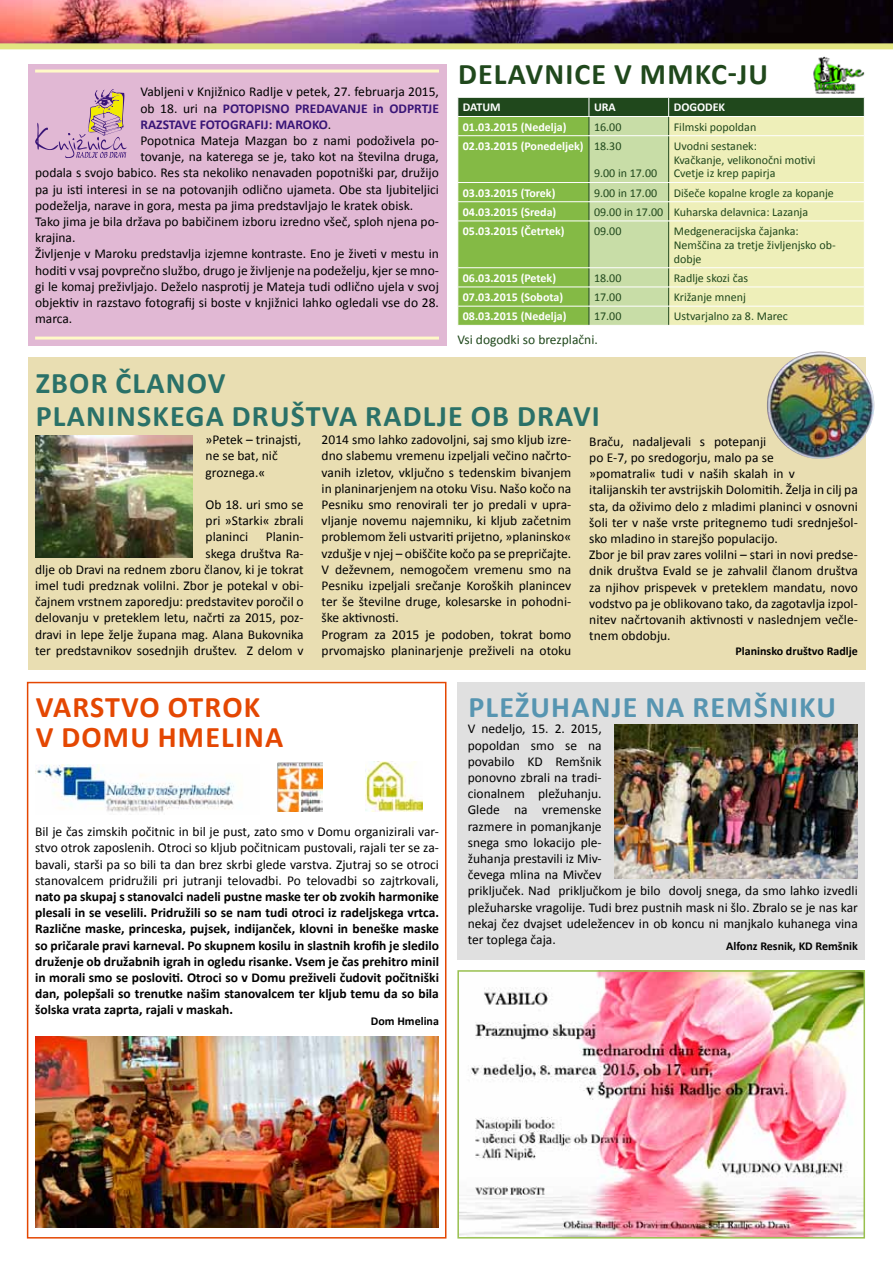
<style>
.page{position:relative;width:893px;height:1263px;background:#fff}
.page>*{position:absolute;margin:0;border:0;box-sizing:border-box;transform-origin:0 0}
.t1{font:700 30px/33px "Calibri";letter-spacing:.04em;color:#2a7168}
.t2{font:700 30px/30px "Calibri";letter-spacing:.04em;color:#e44702}
.t3{font:700 30px "Calibri";letter-spacing:.04em;color:#5795b1}
.t4{font:700 30px "Calibri";letter-spacing:.04em;color:#20481c}
.t5{font:13.5px/16.2px "Calibri";color:#000}
.t6{font:700 13.5px/16.2px "Calibri";color:#000;text-align:justify}
.t7{font:700 13.5px "Calibri";color:#391577}
.t8{font:13.5px "Calibri";color:#20481c}
.t9{font:12px/13.8px "Calibri";color:#20481c}
.t10{font:700 12px "Calibri";color:#fff}
.t11{font:700 12px "Calibri";color:#000}
.s1{font-weight:400;color:#000}
.s2{font-weight:400;color:#20481c}
</style>
<div class="page">
<img style="left:0;top:0;width:893px;height:43px">
<div style="left:28px;top:64px;width:418px;height:282px;background:#e1b8d4"></div>
<div style="left:28px;top:357px;width:837px;height:312px;background:#e9deb2"></div>
<div style="left:27px;top:682px;width:419px;height:556px;border:2px solid #e44702"></div>
<div style="left:457px;top:682px;width:408px;height:278px;background:#e0e0e0"></div>
<img style="left:278px;top:762px;width:44px;height:50px">
<div style="left:0;top:43px;width:893px;height:6px;background:#e2e581"></div>
<img style="left:813px;top:56px;width:52px;height:38px">
<img style="left:614px;top:724px;width:244px;height:154px">
<img style="left:35px;top:764px;width:199px;height:48px">
<img style="left:365px;top:761px;width:58px;height:51px">
<img style="left:35px;top:1036px;width:404px;height:192px">
<img style="left:35px;top:436px;width:158px;height:122px">
<hr style="left:35px;top:337px;width:404px;height:3px;background:#fff9c7">
<hr style="left:35px;top:70px;width:404px;height:3px;background:#fff9c7">
<svg style="left:35px;top:89px;width:92px;height:69px"></svg>
<img style="left:767px;top:351px;width:107px;height:108px;border-radius:54px">
<img style="left:460px;top:973px;width:402px;height:262px">
<div style="left:457px;top:970px;width:408px;height:268px;border:2px solid #98c04e"></div>
<svg style="left:457px;top:97px;width:408px;height:228px;background:#b8cf8a"></svg>
<hr style="left:457px;top:116px;width:132px;height:1px;background:#fff">
<hr style="left:589px;top:116px;width:80px;height:1px;background:#fff">
<hr style="left:669px;top:116px;width:196px;height:1px;background:#fff">
<p class="t5" style="left:140px;top:84px;width:300px">Vabljeni v Knjižnico Radlje v petek, 27. februarja 2015,</p>
<p class="t7" style="left:140px;top:99px;width:288px"><span class="s1">ob 18. uri na</span> POTOPISNO PREDAVANJE in ODPRTJE</p>
<p class="t7" style="left:140px;top:116px;width:192px">RAZSTAVE FOTOGRAFIJ : MAROKO<span class="s1">.</span></p>
<p class="t5" style="left:140px;top:132px;width:300px">Popotnica Mateja Mazgan bo z nami podoživela po-</p>
<p class="t5" style="left:140px;top:149px;width:300px">tovanje, na katerega se je, tako kot na številna druga,</p>
<p class="t5" style="left:35px;top:165px;width:405px">podala s svojo babico. Res sta nekoliko nenavaden popotniški par, družijo</p>
<p class="t5" style="left:35px;top:181px;width:405px">pa ju isti interesi in se na potovanjih odlično ujameta. Obe sta ljubiteljici</p>
<p class="t5" style="left:35px;top:197px;width:380px">podeželja, narave in gora, mesta pa jima predstavljajo le kratek obisk.</p>
<p class="t5" style="left:35px;top:213px;width:405px">Tako jima je bila država po babičinem izboru izredno všeč, sploh njena po-</p>
<p class="t5" style="left:35px;top:230px;width:42px">krajina.</p>
<p class="t5" style="left:35px;top:246px;width:405px">Življenje v Maroku predstavlja izjemne kontraste. Eno je živeti v mestu in</p>
<p class="t5" style="left:35px;top:262px;width:405px">hoditi v vsaj povprečno službo, drugo je življenje na podeželju, kjer se mno-</p>
<p class="t5" style="left:35px;top:278px;width:405px">gi le komaj preživljajo. Deželo nasprotij je Mateja tudi odlično ujela v svoj</p>
<p class="t5" style="left:35px;top:294px;width:405px">objektiv in razstavo fotografij si boste v knjižnici lahko ogledali vse do 28.</p>
<p class="t5" style="left:35px;top:311px;width:39px">marca.</p>
<h1 class="t4" style="left:458px;top:54px;width:312px">Delavnice v MM KC-ju</h1>
<p class="t10" style="left:463px;top:100px;width:23px">DATUM</p>
<p class="t10" style="left:594px;top:100px;width:23px">URA</p>
<p class="t10" style="left:674px;top:100px;width:53px">DOGODEK</p>
<p class="t10" style="left:463px;top:119px;width:105px">01.03.2015 (Nedelja)</p>
<p class="t9" style="left:594px;top:120px;width:29px">16.00</p>
<p class="t9" style="left:674px;top:120px;width:84px">Filmski popoldan</p>
<p class="t10" style="left:463px;top:138px;width:160px">02.03.2015 (Ponedeljek) <span class="s2">18.30</span></p>
<p class="t9" style="left:594px;top:167px;width:65px">9.00 in 17.00</p>
<p class="t9" style="left:674px;top:139px;width:143px">Uvodni sestanek:<br>Kvačkanje, velikonočni motivi<br>Cvetje iz krep papirja</p>
<p class="t10" style="left:463px;top:185px;width:94px">03.03.2015 (Torek)</p>
<p class="t9" style="left:594px;top:186px;width:65px">9.00 in 17.00</p>
<p class="t9" style="left:674px;top:186px;width:162px">Dišeče kopalne krogle za kopanje</p>
<p class="t10" style="left:463px;top:204px;width:95px">04.03.2015 (Sreda)</p>
<p class="t9" style="left:594px;top:205px;width:216px">09.00 in 17.00 Kuharska delavnica: Lazanja</p>
<p class="t10" style="left:463px;top:223px;width:103px">05.03.2015 (Četrtek)</p>
<p class="t9" style="left:594px;top:224px;width:29px">09.00</p>
<p class="t9" style="left:674px;top:224px;width:163px">Medgeneracijska čajanka:<br>Nemščina za tretje življenjsko ob&shy;dobje</p>
<p class="t10" style="left:463px;top:270px;width:95px">06.03.2015 (Petek)</p>
<p class="t9" style="left:594px;top:271px;width:29px">18.00</p>
<p class="t9" style="left:674px;top:271px;width:76px">Radlje skozi čas</p>
<p class="t10" style="left:463px;top:289px;width:102px">07.03.2015 (Sobota)</p>
<p class="t9" style="left:594px;top:290px;width:29px">17.00</p>
<p class="t9" style="left:674px;top:290px;width:74px">Križanje mnenj</p>
<p class="t10" style="left:463px;top:309px;width:105px">08.03.2015 (Nedelja)</p>
<p class="t9" style="left:594px;top:309px;width:29px">17.00</p>
<p class="t9" style="left:674px;top:309px;width:116px">Ustvarjalno za 8. Marec</p>
<p class="t8" style="left:457px;top:331px;width:142px">Vsi dogodki so brezplačni.</p>
<h1 class="t1" style="left:36px;top:366px;width:132px">Zbor člano</h1>
<h1 class="t1" style="left:36px;top:366px;width:566px;text-indent:172px">v<br>Plan inskega društva Radlje ob Dravi</h1>
<p class="t5" style="left:206px;top:432px;width:97px">»Petek – trinajsti, ne se bat, nič groznega.«</p>
<p class="t5" style="left:206px;top:496px;width:100px;text-align:justify">Ob 18. uri smo se pri »Starki« zbrali planinci</p>
<p class="t5" style="left:322px;top:432px;width:251px">2014 smo lahko zadovoljni, saj smo kljub izre&shy;dno slabemu vremenu izpeljali večino načrto&shy;vanih izletov, vključno s tedenskim bivanjem in planinarjenjem na otoku Visu. Našo kočo na Pesniku smo renovirali ter jo predali v upra&shy;vljanje novemu najemniku, ki kljub začetnim problemom želi ustvariti prijetno, »planinsko« vzdušje v njej – obiščite kočo pa se prepričajte.<br>V deževnem, nemogočem vremenu smo na Pesniku izpeljali srečanje Koroških planincev ter še številne druge, kolesarske in pohodni&shy;ške aktivnosti.<br>Program za 2015 je podoben, tokrat bomo prvomajsko planinarjenje preživeli na otoku</p>
<p class="t5" style="left:589px;top:433px;width:270px">Braču, nadaljevali s potepanji<br>po E-7, po sredogorju, malo pa se<br>»pomatrali« tudi v naših skalah in v<br>italijanskih ter avstrijskih Dolomitih. Želja in cilj pa sta, da oživimo delo z mladimi planinci v osnovni šoli ter v naše vrste pritegnemo tudi srednješol&shy;sko mladino in starejšo populacijo.<br>Zbor je bil prav zares volilni – stari in novi predse&shy;dnik društva Evald se je zahvalil članom društva za njihov prispevek v preteklem mandatu, novo vodstvo pa je oblikovano tako, da zagotavlja izpol&shy;nitev načrtovanih aktivnosti v naslednjem večle&shy;tnem obdobju.</p>
<p class="t11" style="left:735px;top:643px;width:124px">Planinsko društvo Radlje</p>
<h1 class="t3" style="left:468px;top:688px;width:262px">PLEŽUHANJE na REMŠ</h1>
<h1 class="t3" style="left:769px;top:688px;width:64px">NIKU</h1>
<p class="t5" style="left:468px;top:721px;width:392px">V nedeljo, 15. 2. 2015,<br>popoldan smo se na<br>povabilo KD Remšnik<br>ponovno zbrali na tradi-<br>cionalnem pležuhanju.<br>Glede na vremenske<br>razmere in pomanjkanje<br>snega smo lokacijo ple-<br>žuhanja prestavili iz Miv-<br>čevega mlina na Mivčev<br>priključek. Nad priključkom je bilo dovolj snega, da smo lahko izvedli pležuharske vragolije. Tudi brez pustnih mask ni šlo. Zbralo se je nas kar nekaj čez dvajset udeležencev in ob koncu ni manjkalo kuhanega vina ter toplega čaja.</p>
<p class="t5" style="left:35px;top:529px;width:270px;text-align:right">Planin-<br>skega društva Ra-<br>dlje ob Dravi na rednem zboru članov, ki je tokrat imel tudi predznak volilni. Zbor je potekal v obi&shy;čajnem vrstnem zaporedju: predstavitev poročil o delovanju v preteklem letu, načrti za 2015, poz&shy;dravi in lepe želje župana mag. Alana Bukovnika ter predstavnikov sosednjih društev. Z delom v</p>
<h1 class="t2" style="left:36px;top:692px;width:228px">Varstvo otrok<br>v Domu Hmelina</h1>
<p class="t5" style="left:35px;top:824px;width:405px;text-align:justify">Bil je čas zimskih počitnic in bil je pust, zato smo v Domu organizirali var&shy;stvo otrok zaposlenih. Otroci so kljub počitnicam pustovali, rajali ter se za&shy;bavali, starši pa so bili ta dan brez skrbi glede varstva. Zjutraj so se otroci stanovalcem pridružili pri jutranji telovadbi. Po telovadbi so zajtrkovali,</p>
<p class="t6" style="left:35px;top:888px;width:405px">nato pa skupaj s stanovalci nadeli pustne maske ter ob zvokih harmonike plesali in se veselili. Pridružili so se nam tudi otroci iz radeljskega vrtca.<br>Različne maske, princeska, pujsek, indijanček, klovni in beneške maske so pričarale pravi karneval. Po skupnem kosilu in slastnih krofih je sledilo druženje ob družabnih igrah in ogledu risanke. Vsem je čas prehitro minil in morali smo se posloviti. Otroci so v Domu preživeli čudovit počitniški dan, polepšali so trenutke našim stanovalcem ter kljub temu da so bila šolska vrata zaprta, rajali v maskah.</p>
<p class="t11" style="left:371px;top:1013px;width:70px">Dom Hmelina</p>
<p class="t11" style="left:726px;top:938px;width:133px">Alfonz Resnik, KD Remšnik</p>
</div>
